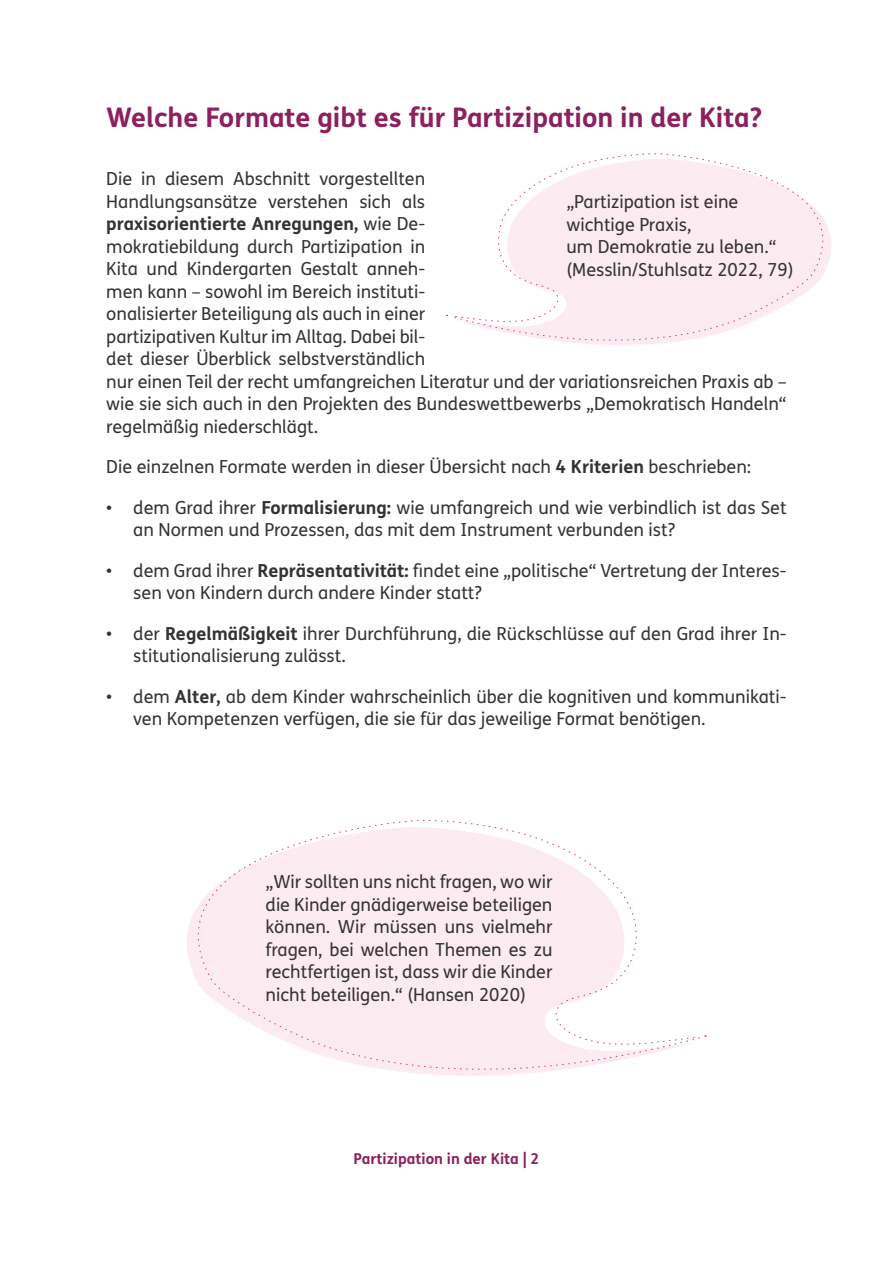
<style>
.page{position:relative;width:893px;height:1263px;background:#fff}
.page>*{position:absolute;margin:0;border:0;box-sizing:border-box;transform-origin:0 0}
.t1{font:700 27px "FS Me";color:#8d205e}
.t2{font:18px/22.5px "FS Me";color:#333}
.t3{font:700 15px "FS Me";color:#8d205e}
.s1{font-weight:700}
</style>
<div class="page">
<svg style="left:187px;top:819px;width:513px;height:253px"></svg>
<svg style="left:454px;top:153px;width:377px;height:189px"></svg>
<h1 class="t1" style="left:106px;top:107px;width:657px">Welche Formate gibt es für Partizipation in der Kita?</h1>
<p class="t2" style="left:106px;top:170px;width:682px">Die in diesem Abschnitt vorgestellten<br>Handlungsansätze verstehen sich als<br><span class="s1">praxisorientierte Anregungen,</span> wie De-<br>mokratiebildung durch Partizipation in<br>Kita und Kindergarten Gestalt anneh-<br>men kann – sowohl im Bereich instituti-<br>onalisierter Beteiligung als auch in einer<br>partizipativen Kultur im Alltag. Dabei bil-<br>det dieser Überblick selbstverständlich<br>nur einen Teil der recht umfangreichen Literatur und der variationsreichen Praxis ab – wie sie sich auch in den Projekten des Bundeswettbewerbs „Demokratisch Handeln“ regelmäßig niederschlägt.</p>
<p class="t2" style="left:106px;top:458px;width:646px">Die einzelnen Formate werden in dieser Übersicht nach <span class="s1">4 Kriterien</span> beschrieben:</p>
<p class="t2" style="left:133px;top:498px;width:655px;text-indent:-27px">• dem Grad ihrer <span class="s1">Formalisierung:</span> wie umfangreich und wie verbindlich ist das Set an Normen und Prozessen, das mit dem Instrument verbunden ist?</p>
<p class="t2" style="left:133px;top:561px;width:655px;text-indent:-27px">• dem Grad ihrer <span class="s1">Repräsentativität:</span> findet eine „politische“ Vertretung der Interes&shy;sen von Kindern durch andere Kinder statt?</p>
<p class="t2" style="left:133px;top:624px;width:655px;text-indent:-27px">• der <span class="s1">Regelmäßigkeit</span> ihrer Durchführung, die Rückschlüsse auf den Grad ihrer In&shy;stitutionalisierung zulässt.</p>
<p class="t2" style="left:133px;top:687px;width:655px;text-indent:-27px">• dem <span class="s1">Alter,</span> ab dem Kinder wahrscheinlich über die kognitiven und kommunikati&shy;ven Kompetenzen verfügen, die sie für das jeweilige Format benötigen.</p>
<p class="t2" style="left:566px;top:192px;width:229px">„Partizipation ist eine wichtige Praxis,<br>um Demokratie zu leben.“ (Messlin/Stuhlsatz 2022, 79)</p>
<p class="t2" style="left:266px;top:872px;width:288px;text-align:justify">„Wir sollten uns nicht fragen, wo wir die Kinder gnädigerweise beteiligen können. Wir müssen uns vielmehr fragen, bei welchen Themen es zu rechtfertigen ist, dass wir die Kinder nicht beteiligen.“ (Hansen 2020)</p>
<p class="t3" style="left:354px;top:1152px;width:187px">Partizipation in der Kita | 2</p>
</div>
